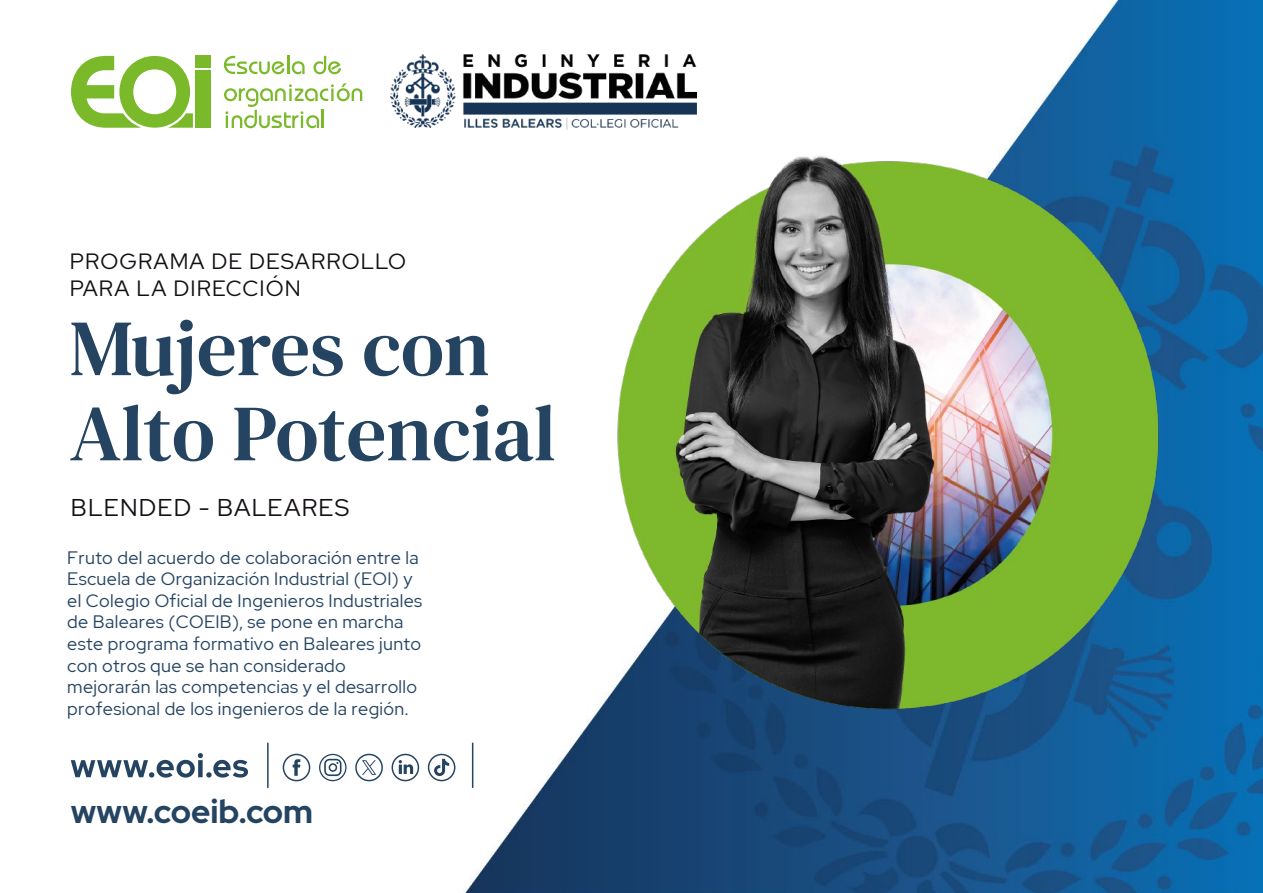
<style>
.page{position:relative;width:1263px;height:893px;background:#fff}
.page>*{position:absolute;margin:0;border:0;box-sizing:border-box;transform-origin:0 0}
.t1{font:79.5px/85.2px "DM Serif Text";color:#254461}
.t2{font:700 33px "Red Hat Display";color:#254461}
.t3{font:24.15px "Red Hat Display";letter-spacing:.05em;color:#141015}
.t4{font:22.05px/26.5px "Red Hat Display";letter-spacing:.05em;color:#141015}
.t5{font:18px/21.6px "Red Hat Display";letter-spacing:.02em;color:#254461}
</style>
<div class="page">
<img style="left:70px;top:0;width:1193px;height:893px">
<svg style="left:224px;top:56px;width:81px;height:18px"></svg>
<svg style="left:313px;top:56px;width:28px;height:18px"></svg>
<svg style="left:224px;top:83px;width:138px;height:45px"></svg>
<div style="left:195px;top:70px;width:15px;height:58px;background:#7ab929"></div>
<div style="left:195px;top:56px;width:15px;height:12px;background:#7ab929"></div>
<svg style="left:71px;top:56px;width:122px;height:72px"></svg>
<img style="left:612px;top:113px;width:552px;height:644px">
<svg style="left:71px;top:753px;width:177px;height:25px"></svg>
<hr style="left:267px;top:743px;width:2px;height:45px;background:#254461">
<hr style="left:472px;top:743px;width:1px;height:45px;background:#254461">
<svg style="left:355px;top:754px;width:28px;height:27px"></svg>
<svg style="left:283px;top:754px;width:27px;height:27px"></svg>
<svg style="left:319px;top:754px;width:27px;height:27px"></svg>
<svg style="left:428px;top:754px;width:27px;height:27px"></svg>
<svg style="left:392px;top:754px;width:27px;height:27px"></svg>
<img style="left:390px;top:54px;width:307px;height:76px">
<p class="t4" style="left:70px;top:248px;width:338px">PROGRAMA DE DESARROLLO<br>PARA LA DIRECCIÓN</p>
<h1 class="t1" style="left:70px;top:306px;width:488px">Mujeres con<br>Alto Potencial</h1>
<h3 class="t3" style="left:71px;top:492px;width:280px">BLENDED - BALEARES</h3>
<p class="t5" style="left:67px;top:546px;width:357px">Fruto del acuerdo de colaboración entre la Escuela de Organización Industrial (EOI) y el Colegio Oficial de Ingenieros Industriales de Baleares (COEIB), se pone en marcha este programa formativo en Baleares junto con otros que se han considerado mejorarán las competencias y el desarrollo profesional de los ingenieros de la región.</p>
<h2 class="t2" style="left:71px;top:790px;width:244px">www.coeib.com</h2>
</div>
